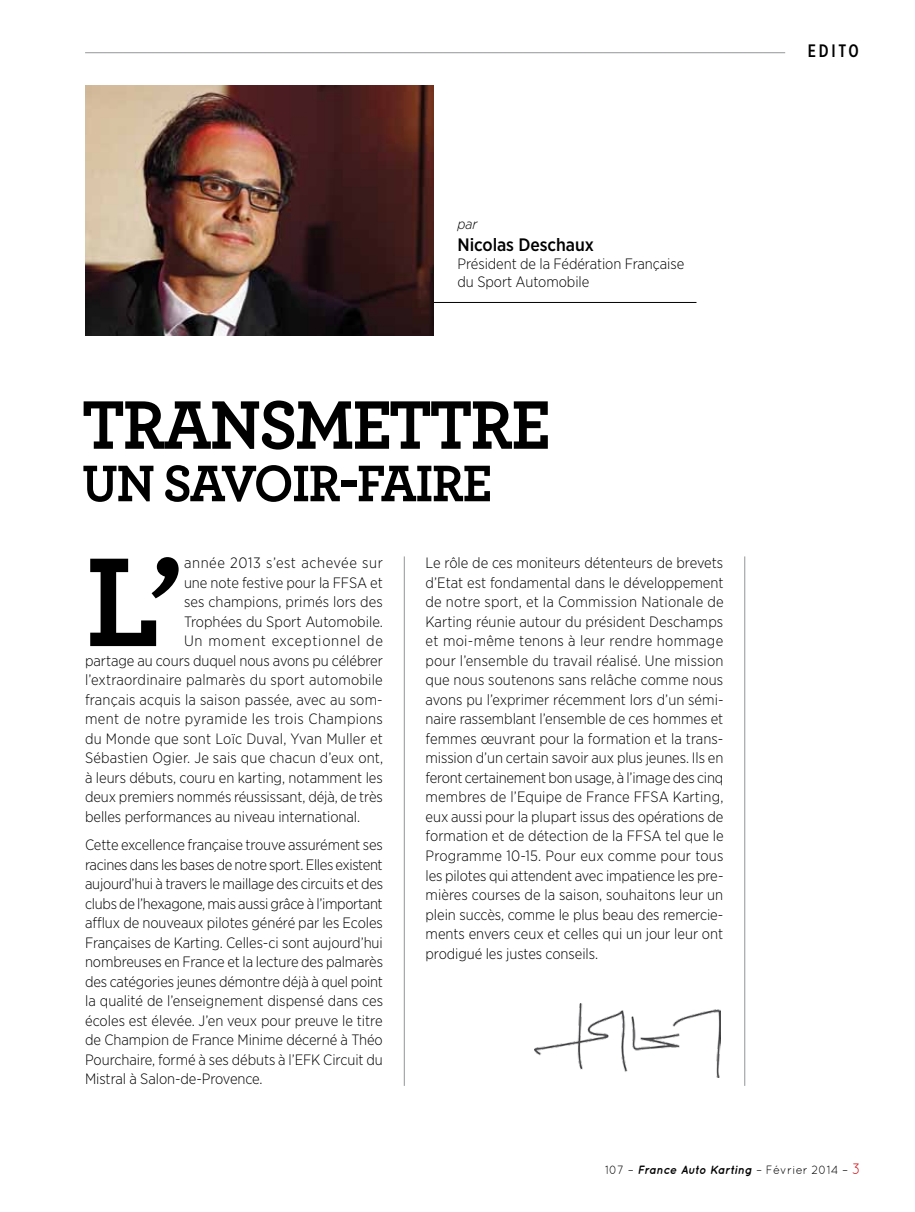
<style>
.page{position:relative;width:915px;height:1212px;background:#fff}
.page>*{position:absolute;margin:0;border:0;box-sizing:border-box;transform-origin:0 0}
.t1{font:700 132.75px "Archer Pro";color:#000;scale:1.04 1}
.t2{font:700 72px "Archer Pro";letter-spacing:-.03em;color:#000;scale:.96 1}
.t3{font:700 54px "Archer Pro";letter-spacing:-.03em;color:#000;scale:.96 1}
.t4{font:500 18px "Gotham Narrow";letter-spacing:-.005em;color:#000}
.t5{font:500 18px "Gotham X Narrow";letter-spacing:.155em;color:#000}
.t6{font:300 15px/19.5px "Gotham Narrow";letter-spacing:-.005em;color:#000;text-align:justify}
.t7{font:300 15px "Gotham Narrow";letter-spacing:.015em;color:#000}
.t8{font:300 15px "Gotham Narrow";letter-spacing:.025em;color:#000}
.t9{font:300 15px "Gotham Narrow";letter-spacing:.04em;color:#000}
.t10{font:300 15px "Gotham Narrow";letter-spacing:.05em;color:#000}
.t11{font:italic 300 14.25px "Gotham Narrow";color:#000}
.t12{font:12px "Quicksand";letter-spacing:.015em;color:#000;scale:.96 1}
.s1{font-weight:700;font-style:italic}
.s2{font-size:15px;color:#ce171e}
</style>
<div class="page">
<hr style="left:85px;top:52px;width:700px;height:1px;background:#939598">
<hr style="left:409px;top:302px;width:287px;height:1px;background:#000">
<img style="left:85px;top:85px;width:348px;height:251px">
<img style="left:534px;top:1004px;width:186px;height:74px">
<hr style="left:404px;top:556px;width:1px;height:530px;background:#939598">
<hr style="left:744px;top:556px;width:1px;height:530px;background:#939598">
<p class="t11" style="left:457px;top:215px;width:21px">par</p>
<p class="t4" style="left:457px;top:233px;width:138px">Nicolas Deschaux</p>
<p class="t6" style="left:457px;top:254px;width:228px;line-height:18px">Président de la Fédération Française du Sport Automobile</p>
<h2 class="t2" style="left:82px;top:368px;width:490px">TRANSMETTRE</h2>
<h3 class="t3" style="left:82px;top:441px;width:429px">UN SAVOIR-FAIRE</h3>
<h1 class="t1" style="left:85px;top:497px;width:96px">L’</h1>
<p class="t9" style="left:184px;top:554px;width:200px">année 2013 s’est achevée sur</p>
<p class="t6" style="left:184px;top:572px;width:200px">une note festive pour la FFSA et</p>
<p class="t6" style="left:184px;top:592px;width:200px">ses champions, primés lors des</p>
<p class="t6" style="left:184px;top:611px;width:200px">Trophées du Sport Automobile.</p>
<p class="t10" style="left:184px;top:632px;width:200px">Un moment exceptionnel de</p>
<p class="t6" style="left:85px;top:650px;width:299px">partage au cours duquel nous avons pu célébrer</p>
<p class="t7" style="left:85px;top:671px;width:299px">l’extraordinaire palmarès du sport automobile</p>
<p class="t6" style="left:85px;top:689px;width:299px">français acquis la saison passée, avec au som-</p>
<p class="t8" style="left:85px;top:710px;width:299px">ment de notre pyramide les trois Champions</p>
<p class="t7" style="left:85px;top:729px;width:299px">du Monde que sont Loïc Duval, Yvan Muller et</p>
<p class="t6" style="left:85px;top:748px;width:299px">Sébastien Ogier. Je sais que chacun d’eux ont,</p>
<p class="t6" style="left:85px;top:767px;width:299px">à leurs débuts, couru en karting, notamment les</p>
<p class="t6" style="left:85px;top:787px;width:299px">deux premiers nommés réussissant, déjà, de très</p>
<p class="t6" style="left:85px;top:806px;width:276px">belles performances au niveau international.</p>
<p class="t6" style="left:85px;top:834px;width:299px">Cette excellence française trouve assurément ses racines dans les bases de notre sport. Elles existent aujourd’hui à travers le maillage des circuits et des clubs de l’hexagone, mais aussi grâce à l’important afflux de nouveaux pilotes généré par les Ecoles Françaises de Karting. Celles-ci sont aujourd’hui nombreuses en France et la lecture des palmarès des catégories jeunes démontre déjà à quel point la qualité de l’enseignement dispensé dans ces écoles est élevée. J’en veux pour preuve le titre de Champion de France Minime décerné à Théo Pourchaire, formé à ses débuts à l’EFK Circuit du Mistral à Salon-de-Provence.</p>
<p class="t6" style="left:425px;top:553px;width:299px">Le rôle de ces moniteurs détenteurs de brevets d’Etat est fondamental dans le développement de notre sport, et la Commission Nationale de Karting réunie autour du président Deschamps et moi-même tenons à leur rendre hommage pour l’ensemble du travail réalisé. Une mission que nous soutenons sans relâche comme nous avons pu l’exprimer récemment lors d’un sémi&shy;naire rassemblant l’ensemble de ces hommes et femmes œuvrant pour la formation et la trans&shy;mission d’un certain savoir aux plus jeunes. Ils en feront certainement bon usage, à l’image des cinq membres de l’Equipe de France FFSA Karting, eux aussi pour la plupart issus des opérations de formation et de détection de la FFSA tel que le Programme 10-15. Pour eux comme pour tous les pilotes qui attendent avec impatience les pre&shy;mières courses de la saison, souhaitons leur un plein succès, comme le plus beau des remercie&shy;ments envers ceux et celles qui un jour leur ont prodigué les justes conseils.</p>
<p class="t5" style="left:807px;top:40px;width:53px">EDITO</p>
<p class="t12" style="left:605px;top:1162px;width:267px">107 – <span class="s1">France Auto Karting</span> – Février 2014 – <span class="s2">3</span></p>
</div>
